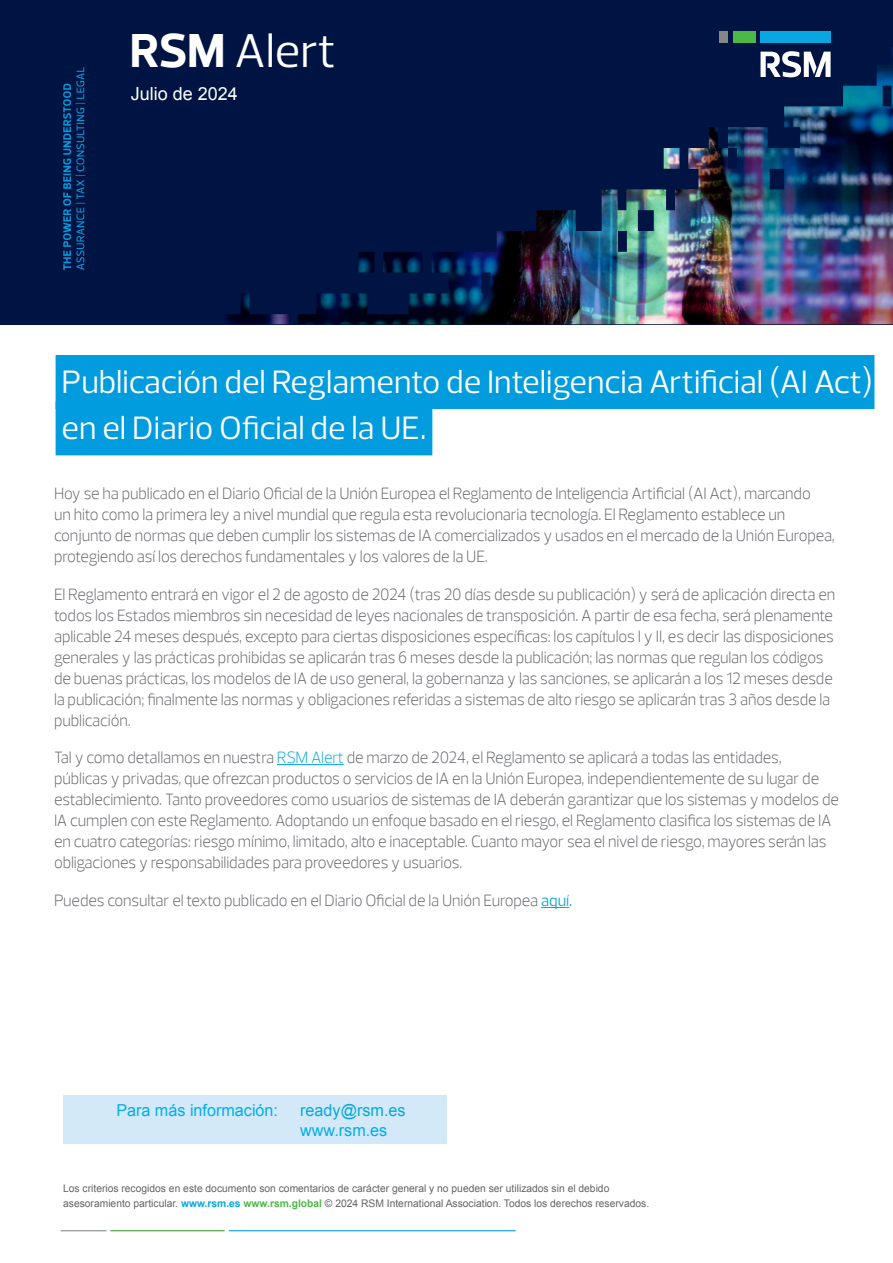
<style>
.page{position:relative;width:893px;height:1263px;background:#fff}
.page>*{position:absolute;margin:0;border:0;box-sizing:border-box;transform-origin:0 0}
.Issues_based_thought{font:48px "Prelo";color:#fff}
.Issues_based_thought-2{font:33px "Prelo";color:#fff}
.Power_of_being_under{font:18px "Arial";color:#fff}
.Body{font:300 16.5px/21px "Prelo";letter-spacing:-.01em;color:#63656a}
.Body-2{font:16.5px "Arial";color:#00aeef}
.Body-3{font:16.5px "Arial";color:#08a7e0}
.Body-4{font:10.5px/15px "Arial";color:#656568}
.s1{font-weight:700}
.s2{color:#08a7e0}
.s3{font-weight:400;color:#08a7e0}
.s4{font-weight:700;color:#08a7e0}
.s5{font-weight:700;color:#4cb848}
</style>
<div class="page">
<div style="left:0;top:0;width:893px;height:324px;background:#001443"></div>
<hr style="left:277px;top:764px;width:67px;height:1px;background:#08a7e0">
<svg style="left:541px;top:907px;width:28px;height:1px"></svg>
<div style="left:760px;top:31px;width:70px;height:11px;background:#08a7e0"></div>
<div style="left:719px;top:31px;width:9px;height:11px;background:#848689"></div>
<div style="left:733px;top:31px;width:22px;height:11px;background:#4cb848"></div>
<hr style="left:110px;top:1230px;width:115px;height:1px;background:#3f9c35">
<hr style="left:229px;top:1230px;width:287px;height:1px;background:#009cde">
<hr style="left:61px;top:1230px;width:45px;height:1px;background:#848689">
<div style="left:56px;top:355px;width:818px;height:54px;background:#009cde"></div>
<div style="left:56px;top:401px;width:376px;height:54px;background:#009cde"></div>
<img style="left:224px;top:47px;width:669px;height:277px">
<svg style="left:63px;top:67px;width:22px;height:203px"></svg>
<div style="left:63px;top:1095px;width:384px;height:49px;background:#d4e9f7"></div>
<p class="Issues_based_thought" style="left:130px;top:21px;width:208px"><span class="s1">RSM</span> Alert</p>
<p class="Power_of_being_under" style="left:131px;top:82px;width:109px">Julio de 2024</p>
<p class="Issues_based_thought-2" style="left:62px;top:361px;width:813px">Publicación del Reglamento de Inteligencia Artificial (AI Act)</p>
<p class="Issues_based_thought-2" style="left:62px;top:407px;width:366px">en el Diario Oficial de la UE.</p>
<p class="Body" style="left:54px;top:483px;width:782px">Hoy se ha publicado en el Diario Oficial de la Unión Europea el Reglamento de Inteligencia Artificial (AI Act), marcando<br>un hito como la primera ley a nivel mundial que regula esta revolucionaria tecnología. El Reglamento establece un conjunto de normas que deben cumplir los sistemas de IA comercializados y usados en el mercado de la Unión Europea, protegiendo así los derechos fundamentales y los valores de la UE.</p>
<p class="Body" style="left:54px;top:584px;width:783px">El Reglamento entrará en vigor el 2 de agosto de 2024 (tras 20 días desde su publicación) y será de aplicación directa en todos los Estados miembros sin necesidad de leyes nacionales de transposición. A partir de esa fecha, será plenamente aplicable 24 meses después, excepto para ciertas disposiciones específicas: los capítulos I y II, es decir las disposiciones generales y las prácticas prohibidas se aplicarán tras 6 meses desde la publicación; las normas que regulan los códigos de buenas prácticas, los modelos de IA de uso general, la gobernanza y las sanciones, se aplicarán a los 12 meses desde la publicación; finalmente las normas y obligaciones referidas a sistemas de alto riesgo se aplicarán tras 3 años desde la publicación.</p>
<p class="Body" style="left:54px;top:747px;width:787px">Tal y como detallamos en nuestra <span class="s2">RSM Alert</span> de marzo de 2024, el Reglamento se aplicará a todas las entidades, públicas y privadas, que ofrezcan productos o servicios de IA en la Unión Europea, independientemente de su lugar de establecimiento. Tanto proveedores como usuarios de sistemas de IA deberán garantizar que los sistemas y modelos de IA cumplen con este Reglamento. Adoptando un enfoque basado en el riesgo, el Reglamento clasifica los sistemas de IA en cuatro categorías: riesgo mínimo, limitado, alto e inaceptable. Cuanto mayor sea el nivel de riesgo, mayores serán las obligaciones y responsabilidades para proveedores y usuarios.</p>
<p class="Body" style="left:54px;top:890px;width:520px">Puedes consultar el texto publicado en el Diario Oficial de la Unión Europea <span class="s3">aquí.</span></p>
<p class="Body-2" style="left:116px;top:1100px;width:163px">Para más información:</p>
<p class="Body-3" style="left:300px;top:1100px;width:107px">ready@rsm.es</p>
<p class="Body-2" style="left:300px;top:1119px;width:89px">www.rsm.es</p>
<p class="Body-4" style="left:63px;top:1181px;width:587px">Los criterios recogidos en este documento son comentarios de carácter general y no pueden ser utilizados sin el debido asesoramiento particular. <span class="s4">www.rsm.es</span> <span class="s5">www.rsm.global</span> © 2024 RSM International Association. Todos los derechos reservados.</p>
</div>
